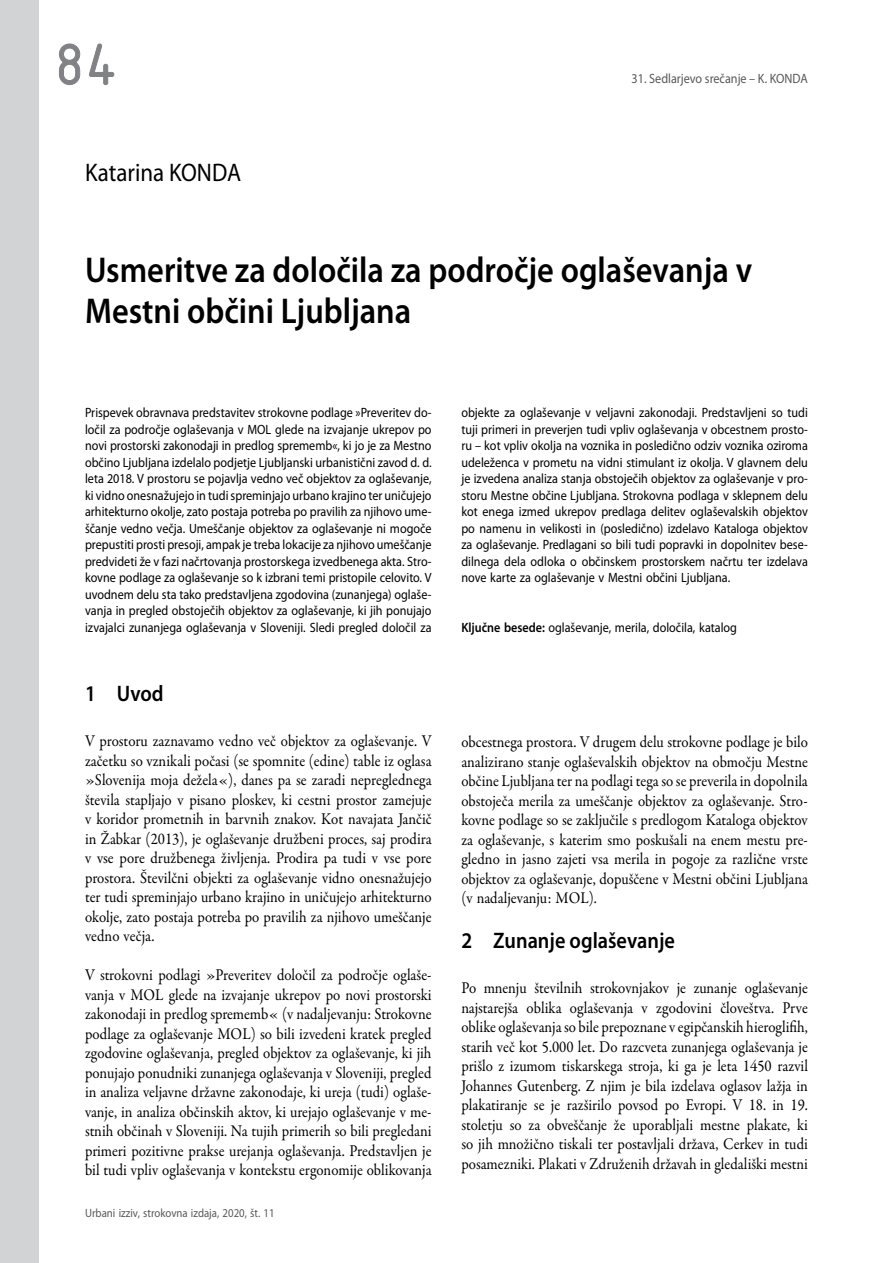
<style>
.page{position:relative;width:893px;height:1263px;background:#fff}
.page>*{position:absolute;margin:0;border:0;box-sizing:border-box;transform-origin:0 0}
.t1{font:63px "ISOCTEUR";color:#808285}
.t2{font:600 36px/41.2px "Myriad Pro";color:#000;scale:.9 1}
.t3{font:25.5px "Myriad Pro";color:#000;scale:.9 1}
.t4{font:600 22.5px "Myriad Pro";color:#000;scale:.9 1}
.t5{font:16.5px/19.5px "Garamond Premr Pro";color:#000;text-align:justify;scale:.9 1}
.t6{font:13.5px/16.5px "Myriad Pro";color:#000;text-align:justify;scale:.9 1}
.t7{font:13.5px "Myriad Pro";color:#58595b;scale:.9 1}
.t8{font:12px "Myriad Pro";color:#58595b;scale:.9 1}
.s1{font-weight:600}
</style>
<div class="page">
<svg style="left:59px;top:43px;width:21px;height:42px"></svg>
<svg style="left:89px;top:43px;width:26px;height:42px"></svg>
<div style="left:0;top:0;width:38px;height:1263px;background:#d1d3d4"></div>
<h1 class="t1" style="left:47px;top:24px;width:78px">84</h1>
<h3 class="t3" style="left:85px;top:158px;width:175px">Katarina KONDA</h3>
<p class="t7" style="left:632px;top:72px;width:197px">31. Sedlarjevo srečanje – K. KONDA</p>
<h2 class="t2" style="left:85px;top:248px;width:743px">Usmeritve za določila za področje oglaševanja v<br>Mestni občini Ljubljana</h2>
<p class="t6" style="left:85px;top:405px;width:387px">Prispevek obravnava predstavitev strokovne podlage »Preveritev do&shy;ločil za področje oglaševanja v MOL glede na izvajanje ukrepov po novi prostorski zakonodaji in predlog sprememb«, ki jo je za Mestno občino Ljubljana izdelalo podjetje Ljubljanski urbanistični zavod d. d. leta 2018. V prostoru se pojavlja vedno več objektov za oglaševanje, ki vidno onesnažujejo in tudi spreminjajo urbano krajino ter uničujejo arhitekturno okolje, zato postaja potreba po pravilih za njihovo ume&shy;ščanje vedno večja. Umeščanje objektov za oglaševanje ni mogoče prepustiti prosti presoji, ampak je treba lokacije za njihovo umeščanje predvideti že v fazi načrtovanja prostorskega izvedbenega akta. Stro&shy;kovne podlage za oglaševanje so k izbrani temi pristopile celovito. V uvodnem delu sta tako predstavljena zgodovina (zunanjega) oglaše&shy;vanja in pregled obstoječih objektov za oglaševanje, ki jih ponujajo izvajalci zunanjega oglaševanja v Sloveniji. Sledi pregled določil za</p>
<p class="t6" style="left:461px;top:405px;width:387px">objekte za oglaševanje v veljavni zakonodaji. Predstavljeni so tudi tuji primeri in preverjen tudi vpliv oglaševanja v obcestnem prosto&shy;ru – kot vpliv okolja na voznika in posledično odziv voznika oziroma udeleženca v prometu na vidni stimulant iz okolja. V glavnem delu je izvedena analiza stanja obstoječih objektov za oglaševanje v pro&shy;storu Mestne občine Ljubljana. Strokovna podlaga v sklepnem delu kot enega izmed ukrepov predlaga delitev oglaševalskih objektov po namenu in velikosti in (posledično) izdelavo Kataloga objektov za oglaševanje. Predlagani so bili tudi popravki in dopolnitev bese&shy;dilnega dela odloka o občinskem prostorskem načrtu ter izdelava nove karte za oglaševanje v Mestni občini Ljubljana.</p>
<p class="t6" style="left:461px;top:619px;width:308px"><span class="s1">Ključne besede:</span> oglaševanje, merila, določila, katalog</p>
<h3 class="t4" style="left:85px;top:679px;width:89px">1 Uvod</h3>
<p class="t5" style="left:85px;top:732px;width:387px">V prostoru zaznavamo vedno več objektov za oglaševanje. V začetku so vznikali počasi (se spomnite (edine) table iz oglasa »Slovenija moja dežela«), danes pa se zaradi nepreglednega števila stapljajo v pisano ploskev, ki cestni prostor zamejuje v koridor prometnih in barvnih znakov. Kot navajata Jančič in Žabkar (2013), je oglaševanje družbeni proces, saj prodira v vse pore družbenega življenja. Prodira pa tudi v vse pore prostora. Številčni objekti za oglaševanje vidno onesnažujejo ter tudi spreminjajo urbano krajino in uničujejo arhitekturno okolje, zato postaja potreba po pravilih za njihovo umeščanje vedno večja.</p>
<p class="t5" style="left:85px;top:966px;width:387px">V strokovni podlagi »Preveritev določil za področje oglaše&shy;vanja v MOL glede na izvajanje ukrepov po novi prostorski zakonodaji in predlog sprememb« (v nadaljevanju: Strokovne podlage za oglaševanje MOL) so bili izvedeni kratek pregled zgodovine oglaševanja, pregled objektov za oglaševanje, ki jih ponujajo ponudniki zunanjega oglaševanja v Sloveniji, pregled in analiza veljavne državne zakonodaje, ki ureja (tudi) oglaše&shy;vanje, in analiza občinskih aktov, ki urejajo oglaševanje v me&shy;stnih občinah v Sloveniji. Na tujih primerih so bili pregledani primeri pozitivne prakse urejanja oglaševanja. Predstavljen je bil tudi vpliv oglaševanja v kontekstu ergonomije oblikovanja</p>
<p class="t8" style="left:85px;top:1206px;width:212px">Urbani izziv, strokovna izdaja, 2020, št. 11</p>
<p class="t5" style="left:461px;top:732px;width:387px">obcestnega prostora. V drugem delu strokovne podlage je bilo analizirano stanje oglaševalskih objektov na območju Mestne občine Ljubljana ter na podlagi tega so se preverila in dopolnila obstoječa merila za umeščanje objektov za oglaševanje. Stro&shy;kovne podlage so se zaključile s predlogom Kataloga objektov za oglaševanje, s katerim smo poskušali na enem mestu pre&shy;gledno in jasno zajeti vsa merila in pogoje za različne vrste objektov za oglaševanje, dopuščene v Mestni občini Ljubljana (v nadaljevanju: MOL).</p>
<h3 class="t4" style="left:461px;top:926px;width:239px">2 Zunanje oglaševanje</h3>
<p class="t5" style="left:461px;top:978px;width:387px">Po mnenju številnih strokovnjakov je zunanje oglaševanje najstarejša oblika oglaševanja v zgodovini človeštva. Prve oblike oglaševanja so bile prepoznane v egipčanskih hieroglifih, starih več kot 5.000 let. Do razcveta zunanjega oglaševanja je prišlo z izumom tiskarskega stroja, ki ga je leta 1450 razvil Johannes Gutenberg. Z njim je bila izdelava oglasov lažja in plakatiranje se je razširilo povsod po Evropi. V 18. in 19. stoletju so za obveščanje že uporabljali mestne plakate, ki so jih množično tiskali ter postavljali država, Cerkev in tudi posamezniki. Plakati v Združenih državah in gledališki mestni</p>
</div>
